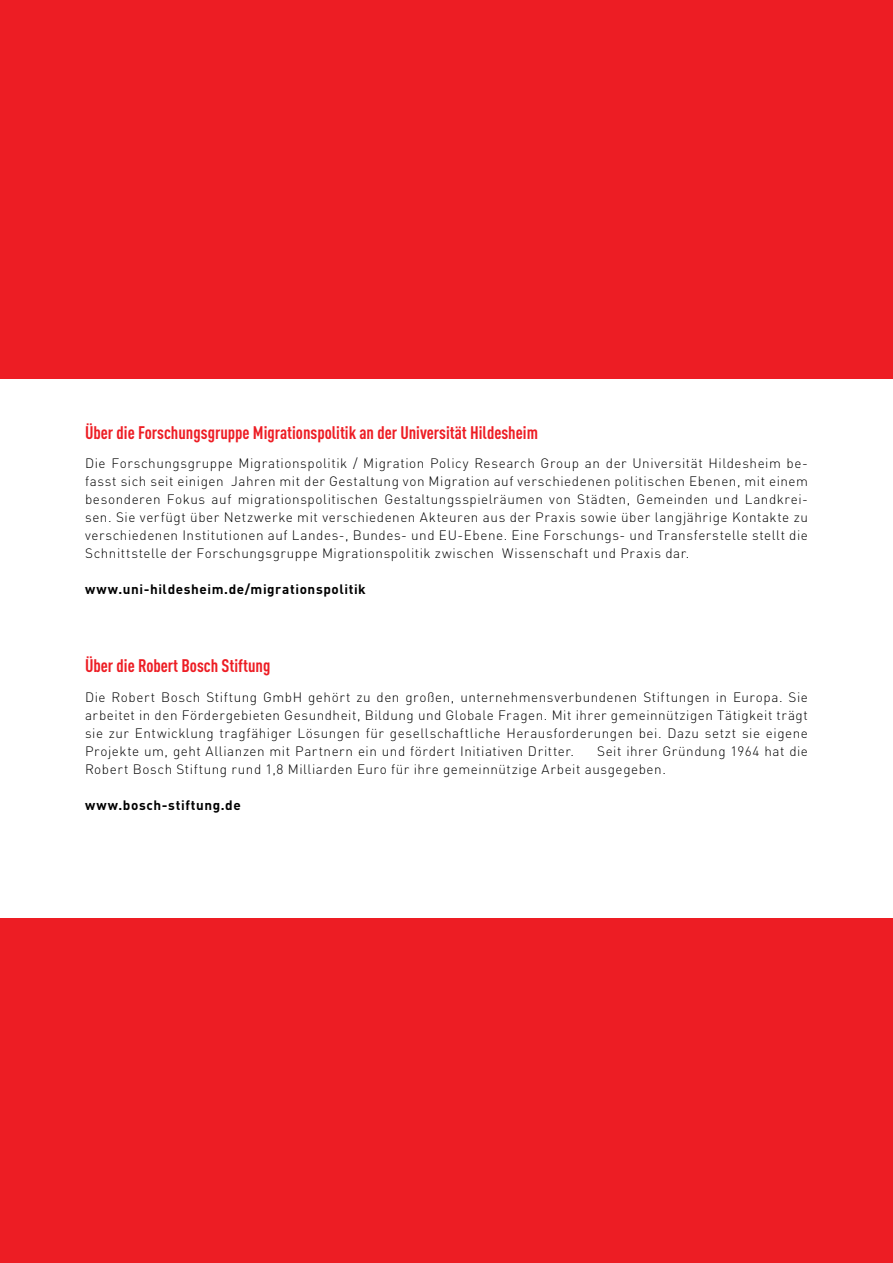
<style>
.page{position:relative;width:893px;height:1263px;background:#fff}
.page>*{position:absolute;margin:0;border:0;box-sizing:border-box;transform-origin:0 0}
.Überschrift_5{font:700 condensed 18px "DIN Pro";color:#ed1d24}
.Beschritung_Abbildun{font:300 13.5px/18px "DIN Pro";letter-spacing:.04em;color:#000;text-align:justify}
.Beschritung_Abbildun-2{font:700 13.5px "DIN Pro";letter-spacing:.04em;color:#000}
</style>
<div class="page">
<div style="left:0;top:918px;width:893px;height:345px;background:#ed1d24"></div>
<div style="left:0;top:0;width:893px;height:378px;background:#ed1d24"></div>
<p class="Überschrift_5" style="left:85px;top:418px;width:454px">Über die Forschungsgruppe Migrationspolitik an der Universität Hildesheim</p>
<p class="Beschritung_Abbildun" style="left:85px;top:453px;width:724px">Die Forschungsgruppe Migrationspolitik / Migration Policy Research Group an der Universität Hildesheim be&shy;fasst sich seit einigen Jahren mit der Gestaltung von Migration auf verschiedenen politischen Ebenen, mit einem besonderen Fokus auf migrationspolitischen Gestaltungsspielräumen von Städten, Gemeinden und Landkrei&shy;sen. Sie verfügt über Netzwerke mit verschiedenen Akteuren aus der Praxis sowie über langjährige Kontakte zu verschiedenen Institutionen auf Landes-, Bundes- und EU-Ebene. Eine Forschungs- und Transferstelle stellt die Schnittstelle der Forschungsgruppe Migrationspolitik zwischen Wissenschaft und Praxis dar.</p>
<p class="Beschritung_Abbildun-2" style="left:85px;top:578px;width:282px">www.uni-hildesheim.de/migrationspolitik</p>
<p class="Überschrift_5" style="left:85px;top:652px;width:187px">Über die Robert Bosch Stiftung</p>
<p class="Beschritung_Abbildun" style="left:85px;top:687px;width:724px">Die Robert Bosch Stiftung GmbH gehört zu den großen, unternehmensverbundenen Stiftungen in Europa. Sie arbeitet in den Fördergebieten Gesundheit, Bildung und Globale Fragen. Mit ihrer gemeinnützigen Tätigkeit trägt sie zur Entwicklung tragfähiger Lösungen für gesellschaftliche Herausforderungen bei. Dazu setzt sie eigene Projekte um, geht Allianzen mit Partnern ein und fördert Initiativen Dritter.</p>
<p class="Beschritung_Abbildun" style="left:85px;top:741px;width:724px;text-indent:512px">Seit ihrer Gründung 1964 hat die<br>Robert Bosch Stiftung rund 1,8 Milliarden Euro für ihre gemeinnützige Arbeit ausgegeben.</p>
<p class="Beschritung_Abbildun-2" style="left:85px;top:794px;width:157px">www.bosch-stiftung.de</p>
</div>
